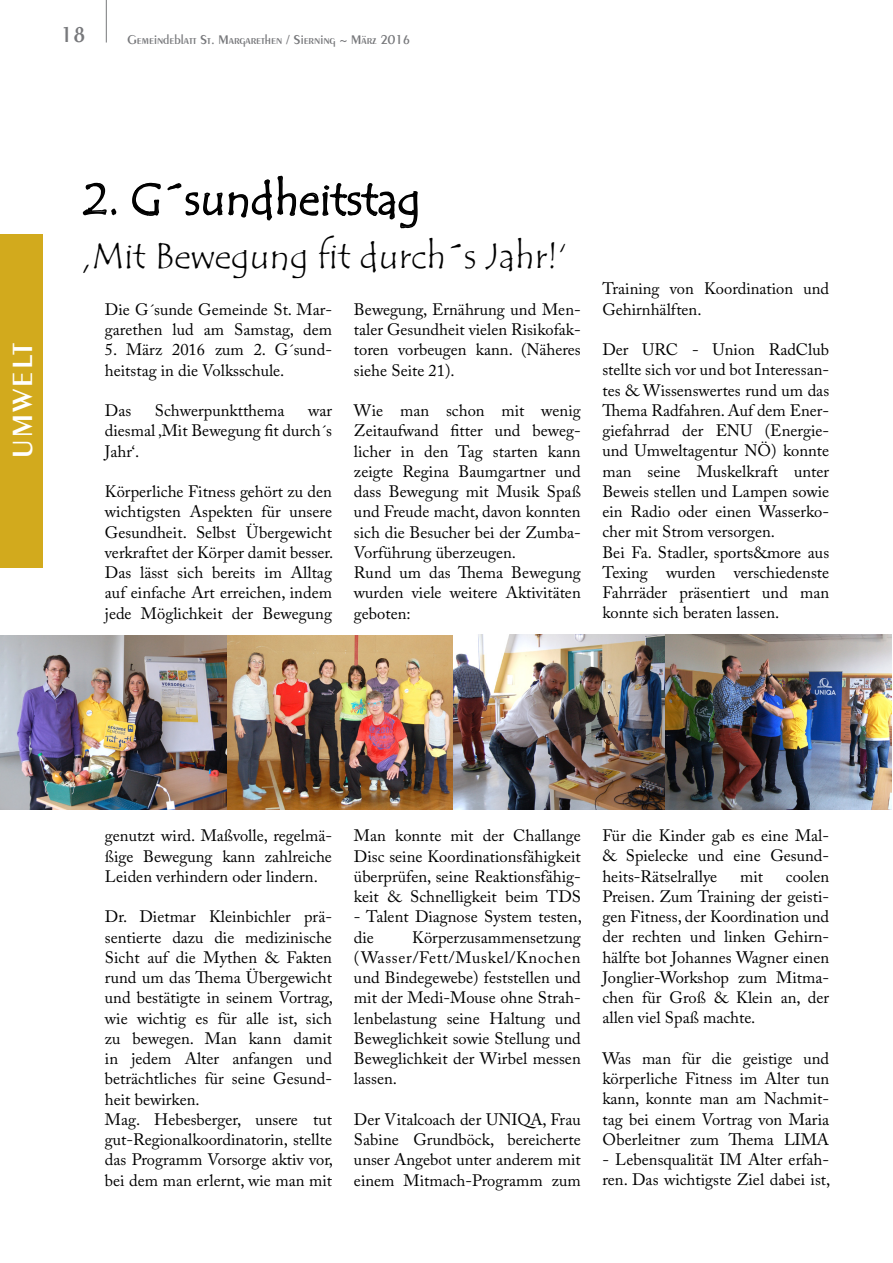
<style>
.page{position:relative;width:893px;height:1263px;background:#fff}
.page>*{position:absolute;margin:0;border:0;box-sizing:border-box;transform-origin:0 0}
.t1{font:45px "Tempus Sans ITC";color:#000}
.t2{font:36px "Tempus Sans ITC";color:#000}
.t3{font:30px "Penguin Plain";letter-spacing:.08em;color:#fff}
.t4{font:22.5px "Penguin Plain";color:#77787b}
.t5{font:16.5px/20.2px "Adobe Caslon Pro";color:#000;text-align:justify}
.t6{font:13.5px "Penguin Plain";color:#77787b}
</style>
<div class="page">
<hr style="left:106px;top:0;width:1px;height:43px;background:#77787b">
<div style="left:0;top:234px;width:43px;height:334px;background:#d2aa1d"></div>
<svg style="left:82px;top:182px;width:35px;height:34px"></svg>
<svg style="left:132px;top:175px;width:286px;height:54px"></svg>
<img style="left:0;top:635px;width:665px;height:175px">
<img style="left:665px;top:635px;width:227px;height:175px">
<h3 class="t4" style="left:61px;top:22px;width:27px">18</h3>
<p class="t6" style="left:128px;top:31px;width:284px">Gemeindeblatt St. Margarethen / Sierning ~ März 2016</p>
<h3 class="t3" style="left:5px;top:458px;width:117px;rotate:-90deg">UMWELT</h3>
<h1 class="t1" style="left:83px;top:171px;width:339px">2. G´sundheitstag</h1>
<h2 class="t2" style="left:83px;top:233px;width:486px">‚Mit Bewegung fit durch´s Jahr!‘</h2>
<p class="t5" style="left:105px;top:299px;width:229px">Die G´sunde Gemeinde St. Mar&shy;garethen lud am Samstag, dem</p>
<p class="t5" style="left:105px;top:340px;width:229px">5. März 2016 zum 2. G´sund&shy;heitstag in die Volksschule.</p>
<p class="t5" style="left:105px;top:400px;width:28px">Das</p>
<p class="t5" style="left:155px;top:400px;width:131px">Schwerpunktthema</p>
<p class="t5" style="left:105px;top:400px;width:229px;text-indent:203px">war diesmal ‚Mit Bewegung fit durch´s Jahr‘.</p>
<p class="t5" style="left:105px;top:481px;width:230px">Körperliche Fitness gehört zu den wichtigsten Aspekten für unsere Gesundheit. Selbst Übergewicht verkraftet der Körper damit besser.<br>Das lässt sich bereits im Alltag auf einfache Art erreichen, indem jede Möglichkeit der Bewegung</p>
<p class="t5" style="left:354px;top:299px;width:228px">Bewegung, Ernährung und Men&shy;taler Gesundheit vielen Risikofak&shy;toren vorbeugen kann. (Näheres siehe Seite 21).</p>
<p class="t5" style="left:354px;top:400px;width:228px;text-align:left">Wie man schon mit wenig<br>Zeitaufwand fitter und beweg&shy;licher in den Tag starten kann zeigte Regina Baumgartner und dass Bewegung mit Musik Spaß und Freude macht, davon konnten sich die Besucher bei der Zumba-<br>Vorführung überzeugen.<br>Rund um das Thema Bewegung wurden viele weitere Aktivitäten geboten:</p>
<p class="t5" style="left:602px;top:279px;width:228px">Training von Koordination und<br>Gehirnhälften.</p>
<p class="t5" style="left:602px;top:339px;width:228px;text-align:left">Der URC - Union RadClub stellte sich vor und bot Interessan&shy;tes &amp; Wissenswertes rund um das<br>Thema Radfahren. Auf dem Ener&shy;giefahrrad der ENU (Energie&shy;und Umweltagentur NÖ) konnte man seine Muskelkraft unter<br>Beweis stellen und Lampen sowie ein Radio oder einen Wasserko&shy;cher mit Strom versorgen.<br>Bei Fa. Stadler, sports&amp;more aus<br>Texing wurden verschiedenste<br>Fahrräder präsentiert und man konnte sich beraten lassen.</p>
<p class="t5" style="left:105px;top:825px;width:229px">genutzt wird. Maßvolle, regelmä&shy;ßige Bewegung kann zahlreiche Leiden verhindern oder lindern.</p>
<p class="t5" style="left:105px;top:906px;width:230px;text-align:left">Dr. Dietmar Kleinbichler prä&shy;sentierte dazu die medizinische<br>Sicht auf die Mythen &amp; Fakten rund um das Thema Übergewicht und bestätigte in seinem Vortrag, wie wichtig es für alle ist, sich zu bewegen. Man kann damit in jedem Alter anfangen und beträchtliches für seine Gesund&shy;heit bewirken.<br>Mag. Hebesberger, unsere tut gut-Regionalkoordinatorin, stellte das Programm Vorsorge aktiv vor, bei dem man erlernt, wie man mit</p>
<p class="t5" style="left:354px;top:825px;width:228px">Man konnte mit der Challange Disc seine Koordinationsfähigkeit überprüfen, seine Reaktionsfähig&shy;keit &amp; Schnelligkeit beim TDS</p>
<p class="t5" style="left:354px;top:906px;width:229px">- Talent Diagnose System testen, die</p>
<p class="t5" style="left:354px;top:927px;width:228px;text-indent:58px">Körperzusammensetzung (Wasser/Fett/Muskel/Knochen und Bindegewebe) feststellen und mit der Medi-Mouse ohne Strah&shy;lenbelastung seine Haltung und Beweglichkeit sowie Stellung und Beweglichkeit der Wirbel messen lassen.</p>
<p class="t5" style="left:354px;top:1109px;width:228px">Der Vitalcoach der UNIQA, Frau Sabine Grundböck, bereicherte unser Angebot unter anderem mit einem Mitmach-Programm zum</p>
<p class="t5" style="left:602px;top:825px;width:228px">Für die Kinder gab es eine Mal-&amp; Spielecke und eine Gesund&shy;heits-Rätselrallye</p>
<p class="t5" style="left:602px;top:866px;width:228px;text-indent:184px">coolen Preisen. Zum Training der geisti&shy;gen Fitness, der Koordination und der rechten und linken Gehirn&shy;hälfte bot Johannes Wagner einen Jonglier-Workshop zum Mitma&shy;chen für Groß &amp; Klein an, der allen viel Spaß machte.</p>
<p class="t5" style="left:602px;top:1048px;width:228px">Was man für die geistige und körperliche Fitness im Alter tun kann, konnte man am Nachmit&shy;tag bei einem Vortrag von Maria Oberleitner zum Thema LIMA</p>
<p class="t5" style="left:602px;top:1149px;width:229px">- Lebensqualität IM Alter erfah&shy;ren. Das wichtigste Ziel dabei ist,</p>
<p class="t5" style="left:740px;top:866px;width:24px">mit</p>
</div>
